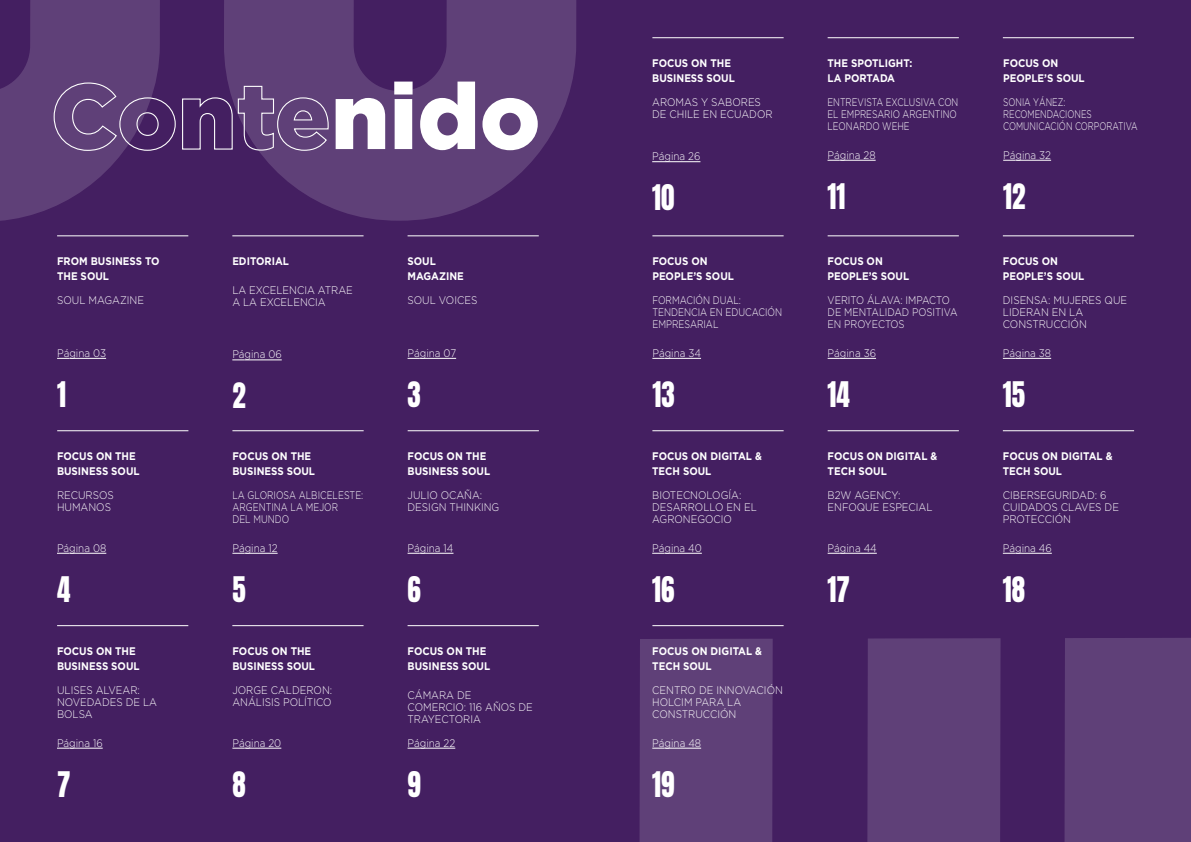
<style>
.page{position:relative;width:1191px;height:842px;background:#441f61}
.page>*{position:absolute;margin:0;border:0;box-sizing:border-box;transform-origin:0 0}
.t1{font:900 92.4px "Gotham";color:#fff}
.t2{font:30px "Anton";color:#fff;scale:.9 1}
.t3{font:300 11px/12px "Gotham";color:#fff;scale:.9 1}
.t4{font:700 11px/15px "Gotham";color:#fff;scale:.9 1}
.t5{font:300 11px/12px "Gotham";color:#fff;scale:.78 1}
.t6{font:300 11px/12px "Gotham";color:#fff;scale:.86 1}
.t7{font:300 11px/12px "Gotham";color:#fff;scale:.75 1}
.t8{font:300 11px/12px "Gotham";color:#fff;scale:.8 1}
.t9{font:300 11px/12px "Gotham";color:#fff;scale:.81 1}
</style>
<div class="page">
<svg style="left:329px;top:0;width:247px;height:221px;fill:#5f4078"></svg>
<svg style="left:639px;top:638px;width:361px;height:204px;fill:#5f4078"></svg>
<div style="left:1064px;top:638px;width:127px;height:204px;background:#5f4078"></div>
<svg style="left:57px;top:358px;width:12px;height:1px"></svg>
<hr style="left:69px;top:358px;width:37px;height:1px;background:#fff">
<svg style="left:407px;top:358px;width:13px;height:1px"></svg>
<hr style="left:420px;top:358px;width:36px;height:1px;background:#fff">
<svg style="left:57px;top:553px;width:12px;height:1px"></svg>
<hr style="left:69px;top:553px;width:37px;height:1px;background:#fff">
<svg style="left:232px;top:553px;width:13px;height:1px"></svg>
<hr style="left:245px;top:553px;width:33px;height:1px;background:#fff">
<svg style="left:232px;top:360px;width:13px;height:1px"></svg>
<hr style="left:245px;top:360px;width:37px;height:1px;background:#fff">
<hr style="left:57px;top:235px;width:131px;height:1px;background:#fff">
<hr style="left:232px;top:235px;width:131px;height:1px;background:#fff">
<hr style="left:407px;top:235px;width:132px;height:1px;background:#fff">
<hr style="left:57px;top:430px;width:131px;height:1px;background:#fff">
<hr style="left:232px;top:430px;width:132px;height:1px;background:#fff">
<hr style="left:408px;top:430px;width:131px;height:1px;background:#fff">
<hr style="left:57px;top:625px;width:131px;height:1px;background:#fff">
<hr style="left:232px;top:625px;width:131px;height:1px;background:#fff">
<hr style="left:407px;top:625px;width:132px;height:1px;background:#fff">
<hr style="left:652px;top:37px;width:131px;height:1px;background:#fff">
<hr style="left:827px;top:37px;width:131px;height:1px;background:#fff">
<hr style="left:1002px;top:37px;width:132px;height:1px;background:#fff">
<hr style="left:652px;top:235px;width:131px;height:1px;background:#fff">
<hr style="left:827px;top:235px;width:131px;height:1px;background:#fff">
<hr style="left:1002px;top:235px;width:132px;height:1px;background:#fff">
<hr style="left:652px;top:430px;width:131px;height:1px;background:#fff">
<hr style="left:652px;top:625px;width:131px;height:1px;background:#fff">
<hr style="left:827px;top:430px;width:131px;height:1px;background:#fff">
<hr style="left:1002px;top:430px;width:132px;height:1px;background:#fff">
<svg style="left:0;top:0;width:329px;height:221px"></svg>
<svg style="left:652px;top:748px;width:12px;height:1px"></svg>
<hr style="left:664px;top:748px;width:37px;height:1px;background:#fff">
<svg style="left:1002px;top:553px;width:13px;height:1px"></svg>
<hr style="left:1015px;top:553px;width:36px;height:1px;background:#fff">
<svg style="left:827px;top:553px;width:13px;height:1px"></svg>
<hr style="left:840px;top:553px;width:36px;height:1px;background:#fff">
<svg style="left:652px;top:553px;width:12px;height:1px"></svg>
<hr style="left:664px;top:553px;width:38px;height:1px;background:#fff">
<svg style="left:1002px;top:358px;width:13px;height:1px"></svg>
<hr style="left:1015px;top:358px;width:36px;height:1px;background:#fff">
<svg style="left:827px;top:358px;width:13px;height:1px"></svg>
<hr style="left:840px;top:358px;width:36px;height:1px;background:#fff">
<svg style="left:652px;top:358px;width:12px;height:1px"></svg>
<hr style="left:664px;top:358px;width:37px;height:1px;background:#fff">
<svg style="left:1003px;top:160px;width:12px;height:1px"></svg>
<hr style="left:1015px;top:160px;width:36px;height:1px;background:#fff">
<svg style="left:827px;top:160px;width:13px;height:1px"></svg>
<hr style="left:840px;top:160px;width:35px;height:1px;background:#fff">
<hr style="left:652px;top:162px;width:48px;height:1px;background:#fff">
<hr style="left:407px;top:748px;width:48px;height:1px;background:#fff">
<svg style="left:232px;top:748px;width:13px;height:1px"></svg>
<hr style="left:245px;top:748px;width:36px;height:1px;background:#fff">
<svg style="left:57px;top:748px;width:12px;height:1px"></svg>
<hr style="left:69px;top:748px;width:34px;height:1px;background:#fff">
<svg style="left:407px;top:553px;width:13px;height:1px"></svg>
<hr style="left:420px;top:553px;width:33px;height:1px;background:#fff">
<p class="t4" style="left:57px;top:254px;width:115px">FROM BUSINESS TO<br>THE SOUL</p>
<p class="t3" style="left:57px;top:294px;width:98px">SOUL MAGAZINE</p>
<p class="t3" style="left:57px;top:347px;width:56px">Página 03</p>
<h2 class="t2" style="left:57px;top:379px;width:11px">1</h2>
<p class="t4" style="left:57px;top:449px;width:93px">FOCUS ON THE<br>BUSINESS SOUL</p>
<p class="t3" style="left:57px;top:489px;width:65px">RECURSOS<br>HUMANOS</p>
<p class="t3" style="left:57px;top:542px;width:56px">Página 08</p>
<h2 class="t2" style="left:57px;top:574px;width:16px">4</h2>
<p class="t4" style="left:57px;top:643px;width:93px">FOCUS ON THE<br>BUSINESS SOUL</p>
<p class="t3" style="left:57px;top:684px;width:113px">ULISES ALVEAR:<br>NOVEDADES DE LA<br>BOLSA</p>
<p class="t3" style="left:57px;top:737px;width:52px">Página 16</p>
<h2 class="t2" style="left:57px;top:769px;width:16px">7</h2>
<h1 class="t1" style="left:331px;top:63px;width:211px">nido</h1>
<p class="t4" style="left:232px;top:254px;width:64px">EDITORIAL</p>
<p class="t3" style="left:232px;top:284px;width:135px">LA EXCELENCIA ATRAE<br>A LA EXCELENCIA</p>
<p class="t3" style="left:232px;top:348px;width:56px">Página 06</p>
<h2 class="t2" style="left:232px;top:380px;width:16px">2</h2>
<p class="t4" style="left:232px;top:449px;width:93px">FOCUS ON THE<br>BUSINESS SOUL</p>
<p class="t8" style="left:232px;top:489px;width:165px">LA GLORIOSA ALBICELESTE:<br>ARGENTINA LA MEJOR<br>DEL MUNDO</p>
<p class="t3" style="left:232px;top:542px;width:52px">Página 12</p>
<h2 class="t2" style="left:232px;top:574px;width:16px">5</h2>
<p class="t4" style="left:232px;top:643px;width:93px">FOCUS ON THE<br>BUSINESS SOUL</p>
<p class="t3" style="left:232px;top:684px;width:112px">JORGE CALDERON:<br>ANÁLISIS POLÍTICO</p>
<p class="t3" style="left:232px;top:737px;width:56px">Página 20</p>
<h2 class="t2" style="left:232px;top:769px;width:16px">8</h2>
<p class="t4" style="left:407px;top:254px;width:64px">SOUL<br>MAGAZINE</p>
<p class="t3" style="left:407px;top:294px;width:79px">SOUL VOICES</p>
<p class="t3" style="left:407px;top:347px;width:55px">Página 07</p>
<h2 class="t2" style="left:407px;top:379px;width:16px">3</h2>
<p class="t4" style="left:407px;top:449px;width:93px">FOCUS ON THE<br>BUSINESS SOUL</p>
<p class="t3" style="left:407px;top:489px;width:104px">JULIO OCAÑA:<br>DESIGN THINKING</p>
<p class="t3" style="left:407px;top:542px;width:53px">Página 14</p>
<h2 class="t2" style="left:407px;top:574px;width:16px">6</h2>
<p class="t4" style="left:407px;top:643px;width:93px">FOCUS ON THE<br>BUSINESS SOUL</p>
<p class="t3" style="left:407px;top:689px;width:141px">CÁMARA DE<br>COMERCIO: 116 AÑOS DE<br>TRAYECTORIA</p>
<p class="t3" style="left:407px;top:737px;width:54px">Página 22</p>
<h2 class="t2" style="left:407px;top:769px;width:17px">9</h2>
<p class="t4" style="left:652px;top:56px;width:93px">FOCUS ON THE<br>BUSINESS SOUL</p>
<p class="t3" style="left:652px;top:96px;width:135px">AROMAS Y SABORES<br>DE CHILE EN ECUADOR</p>
<p class="t3" style="left:652px;top:150px;width:55px">Página 26</p>
<h2 class="t2" style="left:652px;top:182px;width:26px">10</h2>
<p class="t4" style="left:652px;top:254px;width:92px">FOCUS ON<br>PEOPLE’S SOUL</p>
<p class="t9" style="left:652px;top:294px;width:162px">FORMACIÓN DUAL:<br>TENDENCIA EN EDUCACIÓN<br>EMPRESARIAL</p>
<p class="t3" style="left:652px;top:347px;width:56px">Página 34</p>
<h2 class="t2" style="left:652px;top:379px;width:26px">13</h2>
<p class="t4" style="left:652px;top:449px;width:123px">FOCUS ON DIGITAL &amp;<br>TECH SOUL</p>
<p class="t3" style="left:652px;top:489px;width:118px">BIOTECNOLOGÍA:<br>DESARROLLO EN EL<br>AGRONEGOCIO</p>
<p class="t3" style="left:652px;top:542px;width:57px">Página 40</p>
<h2 class="t2" style="left:652px;top:574px;width:26px">16</h2>
<p class="t4" style="left:652px;top:643px;width:123px">FOCUS ON DIGITAL &amp;<br>TECH SOUL</p>
<p class="t3" style="left:652px;top:684px;width:147px">CENTRO DE INNOVACIÓN<br>HOLCIM PARA LA<br>CONSTRUCCIÓN</p>
<p class="t3" style="left:652px;top:737px;width:56px">Página 48</p>
<h2 class="t2" style="left:652px;top:769px;width:27px">19</h2>
<p class="t4" style="left:827px;top:56px;width:96px">THE SPOTLIGHT:<br>LA PORTADA</p>
<p class="t5" style="left:827px;top:96px;width:169px">ENTREVISTA EXCLUSIVA CON<br>EL EMPRESARIO ARGENTINO<br>LEONARDO WEHE</p>
<p class="t3" style="left:827px;top:149px;width:55px">Página 28</p>
<h2 class="t2" style="left:827px;top:181px;width:21px">11</h2>
<p class="t4" style="left:827px;top:254px;width:92px">FOCUS ON<br>PEOPLE’S SOUL</p>
<p class="t6" style="left:827px;top:294px;width:152px">VERITO ÁLAVA: IMPACTO<br>DE MENTALIDAD POSITIVA<br>EN PROYECTOS</p>
<p class="t3" style="left:827px;top:347px;width:55px">Página 36</p>
<h2 class="t2" style="left:827px;top:379px;width:26px">14</h2>
<p class="t4" style="left:827px;top:449px;width:123px">FOCUS ON DIGITAL &amp;<br>TECH SOUL</p>
<p class="t3" style="left:827px;top:489px;width:118px">B2W AGENCY:<br>ENFOQUE ESPECIAL</p>
<p class="t3" style="left:827px;top:542px;width:56px">Página 44</p>
<h2 class="t2" style="left:827px;top:574px;width:26px">17</h2>
<p class="t4" style="left:1003px;top:56px;width:92px">FOCUS ON<br>PEOPLE’S SOUL</p>
<p class="t7" style="left:1003px;top:96px;width:181px">SONIA YÁNEZ:<br>RECOMENDACIONES<br>COMUNICACIÓN CORPORATIVA</p>
<p class="t3" style="left:1003px;top:149px;width:55px">Página 32</p>
<h2 class="t2" style="left:1003px;top:181px;width:26px">12</h2>
<p class="t4" style="left:1002px;top:254px;width:92px">FOCUS ON<br>PEOPLE’S SOUL</p>
<p class="t3" style="left:1002px;top:294px;width:140px">DISENSA: MUJERES QUE<br>LIDERAN EN LA<br>CONSTRUCCIÓN</p>
<p class="t3" style="left:1002px;top:347px;width:55px">Página 38</p>
<h2 class="t2" style="left:1002px;top:379px;width:26px">15</h2>
<p class="t4" style="left:1002px;top:449px;width:123px">FOCUS ON DIGITAL &amp;<br>TECH SOUL</p>
<p class="t3" style="left:1002px;top:489px;width:130px">CIBERSEGURIDAD: 6<br>CUIDADOS CLAVES DE<br>PROTECCIÓN</p>
<p class="t3" style="left:1002px;top:542px;width:56px">Página 46</p>
<h2 class="t2" style="left:1002px;top:574px;width:26px">18</h2>
</div>
